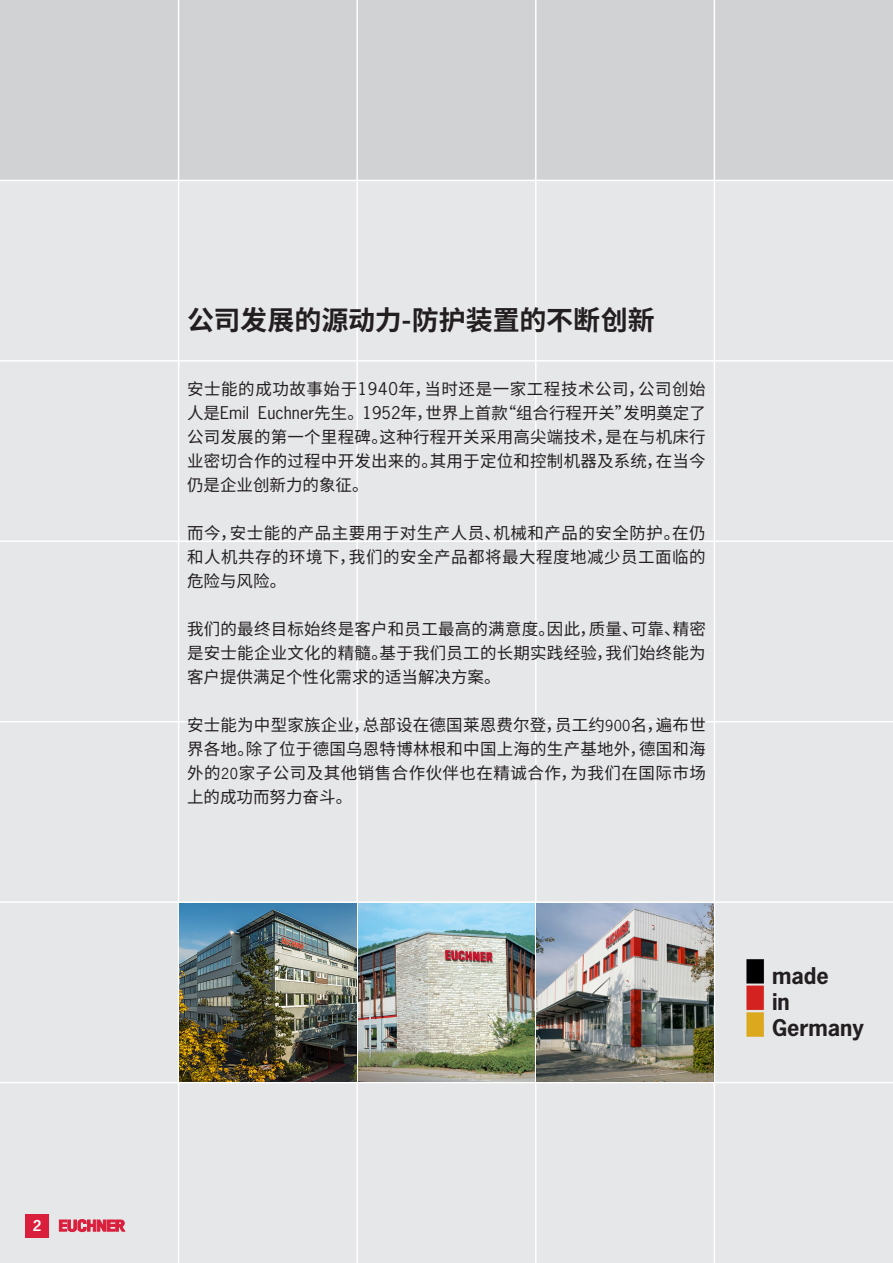
<style>
.page{position:relative;width:893px;height:1263px;background:#e6e7e9}
.page>*{position:absolute;margin:0;border:0;box-sizing:border-box;transform-origin:0 0}
.t1{font:700 27px "Source Han Sans CN";letter-spacing:-.005em;color:#231f20}
.t2{font:700 21.6px/26px "News Gothic Std";color:#231f20}
.t3{font:16.5px/24px "Source Han Sans CN";letter-spacing:.015em;color:#231f20;text-align:justify}
.t4{font:16.5px "News Got Dem";color:#fff}
.s1{font-family:"News Gothic Std"}
.s2{font-family:"News Gothic Com"}
</style>
<div class="page">
<div style="left:0;top:0;width:893px;height:180px;background:#d1d2d4"></div>
<hr style="left:178px;top:0;width:1px;height:1263px;background:#fff">
<hr style="left:0;top:180px;width:893px;height:1px;background:#fff">
<hr style="left:0;top:360px;width:893px;height:2px;background:#fff">
<hr style="left:0;top:540px;width:893px;height:2px;background:#fff">
<hr style="left:0;top:721px;width:893px;height:1px;background:#fff">
<hr style="left:0;top:901px;width:893px;height:2px;background:#fff">
<hr style="left:0;top:1082px;width:893px;height:1px;background:#fff">
<hr style="left:356px;top:0;width:2px;height:1263px;background:#fff">
<hr style="left:535px;top:0;width:1px;height:1263px;background:#fff">
<hr style="left:714px;top:0;width:1px;height:1263px;background:#fff">
<svg style="left:59px;top:1219px;width:66px;height:12px"></svg>
<div style="left:26px;top:1214px;width:23px;height:23px;background:#da1f3d"></div>
<img style="left:179px;top:903px;width:177px;height:178px">
<img style="left:746px;top:959px;width:18px;height:78px">
<img style="left:358px;top:903px;width:176px;height:178px">
<img style="left:537px;top:903px;width:177px;height:179px">
<p class="t4" style="left:33px;top:1216px;width:10px">2</p>
<h1 class="t1" style="left:187px;top:304px;width:469px">公司发展的源动力-防护装置的不断创新</h1>
<p class="t3" style="left:187px;top:378px;width:520px">安士能的成功故事始于<span class="s1">1940</span>年，当时还是一家工程技术公司，公司创始人是<span class="s1">Emil Euchner</span>先生。<span class="s1">1952</span>年，世界上首款“组合行程开关”发明奠定了公司发展的第一个里程碑。这种行程开关采用高尖端技术，是在与机床行业密切合作的过程中开发出来的。其用于定位和控制机器及系统，在当今仍是企业创新力的象征。</p>
<p class="t3" style="left:187px;top:522px;width:520px">而今，安士能的产品主要用于对生产人员、机械和产品的安全防护。在仍和人机共存的环境下，我们的安全产品都将最大程度地减少员工面临的危险与风险。</p>
<p class="t3" style="left:187px;top:618px;width:520px">我们的最终目标始终是客户和员工最高的满意度。因此，质量、可靠、精密是安士能企业文化的精髓。基于我们员工的长期实践经验，我们始终能为客户提供满足个性化需求的适当解决方案。</p>
<p class="t3" style="left:187px;top:714px;width:520px">安士能为中型家族企业，总部设在德国莱恩费尔登，员工约<span class="s2">900</span>名，遍布世界各地。除了位于德国乌恩特博林根和中国上海的生产基地外，德国和海外的<span class="s2">20</span>家子公司及其他销售合作伙伴也在精诚合作，为我们在国际市场上的成功而努力奋斗。</p>
<h2 class="t2" style="left:772px;top:962px;width:93px">made<br>in<br>Germany</h2>
</div>
